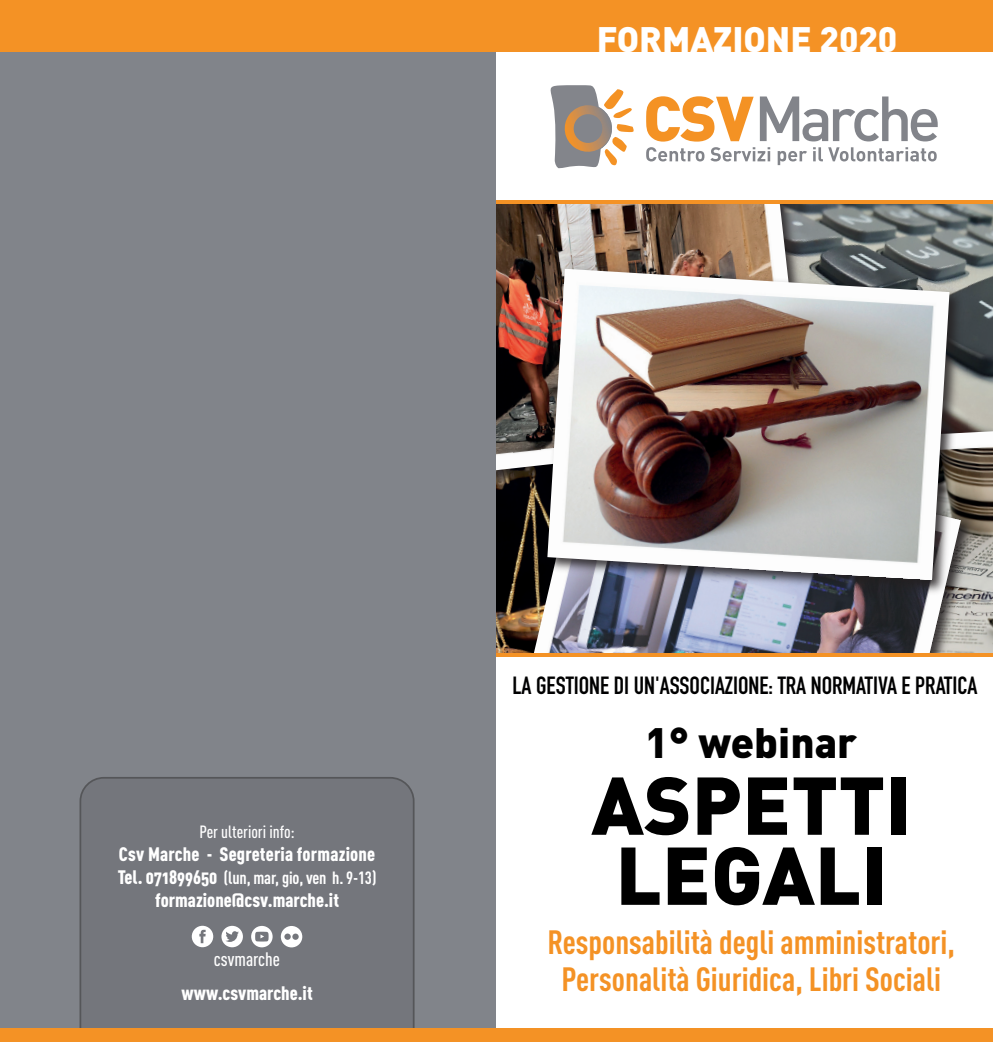
<style>
.page{position:relative;width:993px;height:1042px;background:#fff}
.page>*{position:absolute;margin:0;border:0;box-sizing:border-box;transform-origin:0 0}
.t1{font:900 80.5px/70px "DIN";color:#000;text-align:center}
.t2{font:900 42px "DIN";color:#000}
.t3{font:900 35px "DIN";color:#fff}
.t4{font:700 33.25px/36.8px "DIN Cond";color:#f49225;text-align:center}
.t5{font:700 24.5px "DIN Condensed";color:#000001}
.t6{font:19.25px "DIN Cond Black Alternate";color:#fff}
.t7{font:19.25px "DIN Cond Medium Alternate";color:#fff}
.t8{font:700 17.5px "DIN Cond";letter-spacing:-.01em;color:#fff}
.t9{font:17.5px "DIN Cond Medium Alternate";color:#fff}
.s1{font-family:"DIN Cond Black Alternate";font-weight:400;font-size:19.25px}
</style>
<div class="page">
<img style="left:495px;top:496px;width:18px;height:157px">
<img style="left:823px;top:204px;width:169px;height:216px">
<img style="left:495px;top:204px;width:310px;height:274px">
<img style="left:978px;top:431px;width:14px;height:222px">
<img style="left:513px;top:426px;width:465px;height:227px">
<img style="left:519px;top:432px;width:441px;height:221px">
<img style="left:541px;top:262px;width:426px;height:336px">
<img style="left:547px;top:269px;width:402px;height:311px">
<hr style="left:495px;top:201px;width:497px;height:3px;background:#f49225">
<hr style="left:495px;top:653px;width:497px;height:4px;background:#f49225">
<div style="left:0;top:11px;width:495px;height:1029px;background:#81848a"></div>
<div style="left:79px;top:777px;width:335px;height:251px;background:#74767c"></div>
<div style="left:0;top:0;width:992px;height:51px;background:#f49225"></div>
<div style="left:0;top:1028px;width:992px;height:14px;background:#f49225"></div>
<svg style="left:550px;top:85px;width:83px;height:83px"></svg>
<svg style="left:646px;top:96px;width:291px;height:69px"></svg>
<svg style="left:221px;top:926px;width:22px;height:21px"></svg>
<svg style="left:281px;top:926px;width:21px;height:21px"></svg>
<svg style="left:192px;top:926px;width:21px;height:21px"></svg>
<svg style="left:251px;top:926px;width:21px;height:21px"></svg>
<p class="t3" style="left:596px;top:16px;width:302px">FORMAZIONE 2020</p>
<p class="t9" style="left:199px;top:821px;width:97px">Per ulteriori info:</p>
<p class="t6" style="left:119px;top:842px;width:258px">Csv Marche - Segreteria formazione</p>
<p class="t8" style="left:118px;top:867px;width:260px"><span class="s1">Tel. 071899650</span> (lun, mar, gio, ven h. 9-13)</p>
<p class="t6" style="left:155px;top:888px;width:185px">formazione@csv.marche.it</p>
<p class="t7" style="left:214px;top:948px;width:68px">csvmarche</p>
<p class="t6" style="left:181px;top:981px;width:132px">www.csvmarche.it</p>
<p class="t5" style="left:512px;top:669px;width:466px">LA GESTIONE DI UN'ASSOCIAZIONE: TRA NORMATIVA E PRATICA</p>
<p class="t2" style="left:645px;top:714px;width:213px">1° webinar</p>
<p class="t1" style="left:591px;top:766px;width:321px">ASPETTI<br>LEGALI</p>
<p class="t4" style="left:547px;top:922px;width:409px">Responsabilità degli amministratori,<br>Personalità Giuridica, Libri Sociali</p>
</div>
